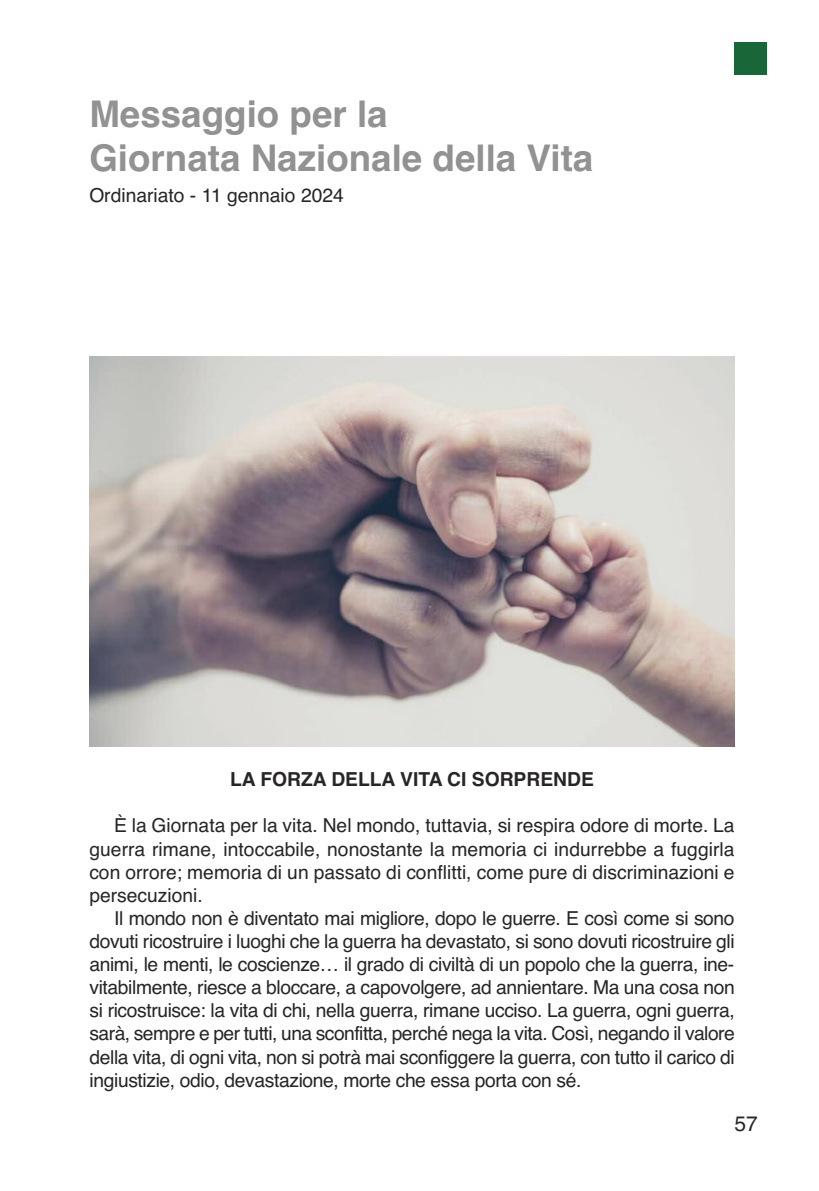
<style>
.page{position:relative;width:819px;height:1191px;background:#fff}
.page>*{position:absolute;margin:0;border:0;box-sizing:border-box;transform-origin:0 0}
.t1{font:700 36.75px/44.1px "Helvetica";color:#939293}
.t2{font:21px "Helvetica";color:#272526}
.t3{font:19.25px/23.1px "Helvetica";color:#272526;text-align:justify}
.t4{font:700 19.25px "Helvetica";color:#272526}
</style>
<div class="page">
<div style="left:734px;top:42px;width:32px;height:33px;background:#196738"></div>
<img style="left:89px;top:357px;width:645px;height:390px">
<h1 class="t1" style="left:89px;top:92px;width:505px">Messaggio per la<br>Giornata Nazionale della Vita</h1>
<p class="t3" style="left:89px;top:184px;width:256px">Ordinariato - 11 gennaio 2024</p>
<p class="t4" style="left:230px;top:768px;width:365px">LA FORZA DELLA VITA CI SORPRENDE</p>
<p class="t3" style="left:89px;top:814px;width:646px;text-indent:25px">È la Giornata per la vita. Nel mondo, tuttavia, si respira odore di morte. La guerra rimane, intoccabile, nonostante la memoria ci indurrebbe a fuggirla con orrore; memoria di un passato di conflitti, come pure di discriminazioni e persecuzioni.</p>
<p class="t3" style="left:89px;top:906px;width:647px;text-indent:25px">Il mondo non è diventato mai migliore, dopo le guerre. E così come si sono dovuti ricostruire i luoghi che la guerra ha devastato, si sono dovuti ricostruire gli animi, le menti, le coscienze… il grado di civiltà di un popolo che la guerra, ine&shy;vitabilmente, riesce a bloccare, a capovolgere, ad annientare. Ma una cosa non si ricostruisce: la vita di chi, nella guerra, rimane ucciso. La guerra, ogni guerra, sarà, sempre e per tutti, una sconfitta, perché nega la vita. Così, negando il valore della vita, di ogni vita, non si potrà mai sconfiggere la guerra, con tutto il carico di ingiustizie, odio, devastazione, morte che essa porta con sé.</p>
<p class="t2" style="left:734px;top:1111px;width:25px">57</p>
</div>
